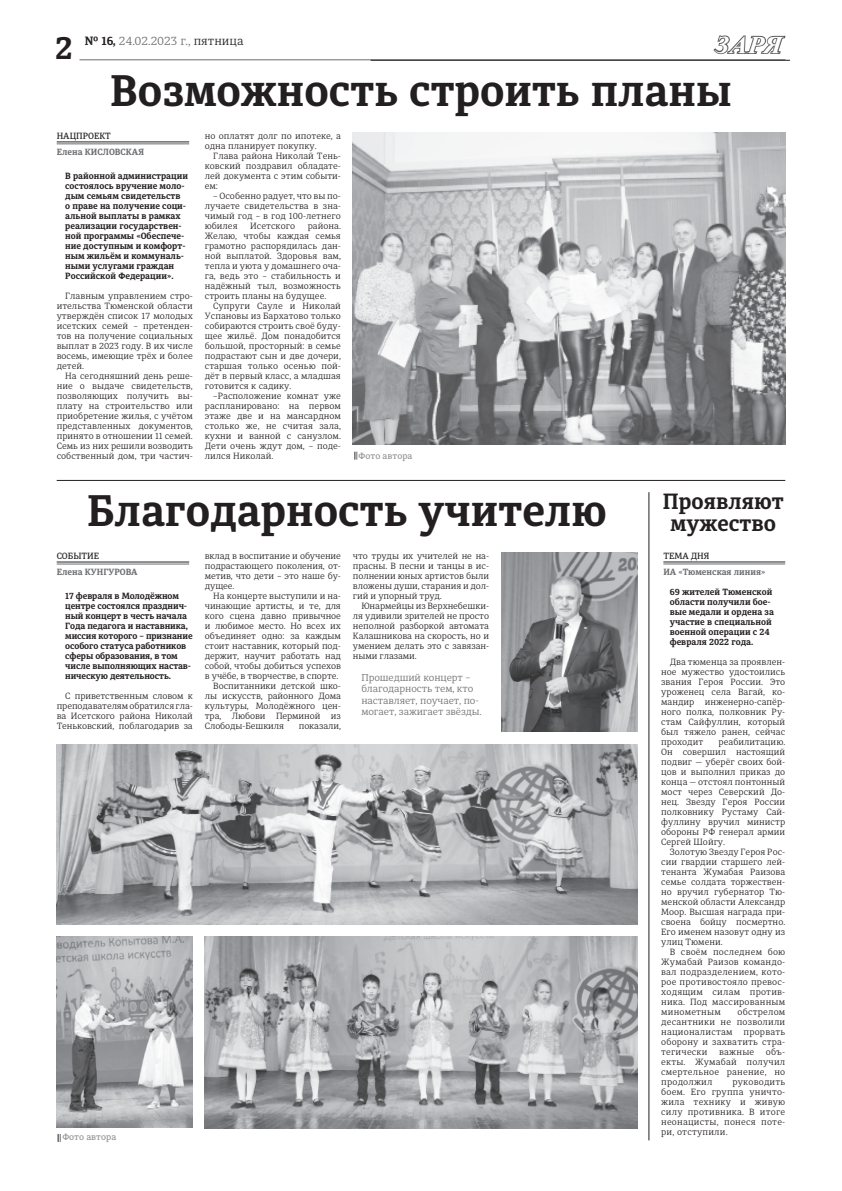
<style>
.page{position:relative;width:842px;height:1191px;background:#fff}
.page>*{position:absolute;margin:0;border:0;box-sizing:border-box;transform-origin:0 0}
.t1{font:700 44px "Diaria Pro";color:#231f20}
.t2{font:700 32px "Diaria Pro";color:#231f20}
.t3{font:italic 700 24px "Times New Roman";color:#fff;scale:1.1 1}
.t4{font:700 22px/22px "Diaria Pro";color:#231f20;text-align:center}
.t5{font:300 12px "Diaria Pro";color:#6c6d70}
.t6{font:300 10px/11.5px "Diaria Pro";letter-spacing:-.01em;color:#6c6d70}
.t7{font:300 9px/10px "Diaria Pro";color:#231f20;text-align:justify}
.t8{font:700 9px/10px "Diaria Pro";color:#231f20}
.t9{font:700 9px "Diaria Pro";color:#6c6d70}
.t10{font:500 9px "Diaria Pro";color:#231f20}
.t11{font:500 9px "Diaria Pro";color:#919396}
.s1{font-weight:700;color:#231f20}
.s2{color:#231f20}
</style>
<div class="page">
<hr style="left:79px;top:59px;width:706px;height:1px;background:#6c6d70">
<svg style="left:713px;top:35px;width:73px;height:20px"></svg>
<hr style="left:663px;top:561px;width:122px;height:1px;background:#6c6d70">
<hr style="left:663px;top:563px;width:122px;height:1px;background:#6c6d70">
<hr style="left:371px;top:60px;width:419px;height:1px;background:#231f20">
<hr style="left:57px;top:141px;width:132px;height:2px;background:#6c6d70">
<hr style="left:57px;top:144px;width:132px;height:1px;background:#6c6d70">
<svg style="left:354px;top:452px;width:4px;height:7px"></svg>
<hr style="left:57px;top:480px;width:728px;height:1px;background:#231f20">
<svg style="left:57px;top:1134px;width:4px;height:8px"></svg>
<hr style="left:57px;top:561px;width:132px;height:2px;background:#6c6d70">
<hr style="left:57px;top:564px;width:132px;height:1px;background:#6c6d70">
<img style="left:353px;top:132px;width:432px;height:312px">
<img style="left:501px;top:552px;width:136px;height:179px">
<img style="left:57px;top:936px;width:136px;height:191px">
<img style="left:205px;top:936px;width:432px;height:192px">
<img style="left:57px;top:744px;width:580px;height:180px">
<hr style="left:649px;top:492px;width:1px;height:648px;background:#231f20">
<h2 class="t2" style="left:55px;top:27px;width:19px">2</h2>
<h3 class="t5" style="left:85px;top:34px;width:160px"><span class="s1">№ 16,</span> 24.02.2023 г., <span class="s2">пятница</span></h3>
<h3 class="t3" style="left:715px;top:28px;width:62px">ЗАРЯ</h3>
<h1 class="t1" style="left:110px;top:63px;width:623px">Возможность строить планы</h1>
<p class="t10" style="left:57px;top:130px;width:56px">нацпроект</p>
<p class="t9" style="left:57px;top:146px;width:88px">Елена кисловская</p>
<p class="t8" style="left:65px;top:171px;width:124px">В районной администрации состоялось вручение моло&shy;дым семьям свидетельств<br>о праве на получение соци&shy;альной выплаты в рамках реализации государствен&shy;ной программы «Обеспече&shy;ние доступным и комфорт&shy;ным жильём и коммуналь&shy;ными услугами граждан<br>Российской Федерации».</p>
<p class="t7" style="left:57px;top:291px;width:138px;text-indent:9px">Главным управлением стро&shy;ительства Тюменской области утверждён список 17 молодых исетских семей – претенден&shy;тов на получение социальных выплат в 2023 году. В их числе восемь, имеющие трёх и более детей.</p>
<p class="t7" style="left:57px;top:371px;width:138px;text-indent:9px">На сегодняшний день реше&shy;ние о выдаче свидетельств, позволяющих получить вы&shy;плату на строительство или приобретение жилья, с учётом представленных документов, принято в отношении 11 семей.<br>Семь из них решили возводить собственный дом, три частич-</p>
<p class="t7" style="left:205px;top:131px;width:138px">но оплатят долг по ипотеке, а одна планирует покупку.</p>
<p class="t7" style="left:205px;top:151px;width:138px;text-indent:9px">Глава района Николай Тень&shy;ковский поздравил обладате&shy;лей документа с этим событи&shy;ем:</p>
<p class="t7" style="left:205px;top:191px;width:138px;text-indent:9px">– Особенно радует, что вы по&shy;лучаете свидетельства в зна&shy;чимый год – в год 100-летнего юбилея</p>
<p class="t7" style="left:205px;top:221px;width:138px;text-indent:103px">района.<br>Желаю, чтобы каждая семья грамотно распорядилась дан&shy;ной выплатой. Здоровья вам, тепла и уюта у домашнего оча&shy;га, ведь это – стабильность и надёжный тыл, возможность строить планы на будущее.</p>
<p class="t7" style="left:205px;top:301px;width:138px;text-indent:9px">Супруги Сауле и Николай Успановы из Бархатово только собираются строить своё буду&shy;щее жильё. Дом понадобится большой, просторный: в семье подрастают сын и две дочери, старшая только осенью пой&shy;дёт в первый класс, а младшая готовится к садику.</p>
<p class="t7" style="left:205px;top:391px;width:138px;text-indent:9px">–Расположение комнат уже распланировано: на первом этаже две и на мансардном столько же, не считая зала, кухни и ванной с санузлом.<br>Дети очень ждут дом, – поде&shy;лился Николай.</p>
<p class="t7" style="left:250px;top:221px;width:46px">Исетского</p>
<p class="t11" style="left:359px;top:450px;width:55px">Фото автора</p>
<h1 class="t1" style="left:87px;top:483px;width:521px">Благодарность учителю</h1>
<p class="t10" style="left:57px;top:550px;width:44px">событие</p>
<p class="t9" style="left:57px;top:566px;width:81px">Елена кунгурова</p>
<p class="t8" style="left:65px;top:591px;width:129px">17 февраля в Молодёжном центре состоялся празднич&shy;ный концерт в честь начала<br>Года педагога и наставника, миссия которого – признание особого статуса работников сферы образования, в том числе выполняющих настав&shy;ническую деятельность.</p>
<p class="t7" style="left:57px;top:691px;width:138px;text-indent:9px">С приветственным словом к преподавателям обратился гла&shy;ва Исетского района Николай Теньковский, поблагодарив за</p>
<p class="t7" style="left:205px;top:551px;width:138px">вклад в воспитание и обучение подрастающего поколения, от&shy;метив, что дети – это наше бу&shy;дущее.</p>
<p class="t7" style="left:213px;top:591px;width:129px">На концерте выступили и на-</p>
<p class="t7" style="left:205px;top:601px;width:138px">чинающие артисты, и те, для</p>
<p class="t7" style="left:205px;top:611px;width:138px">кого сцена давно привычное</p>
<p class="t7" style="left:205px;top:621px;width:138px">и любимое место. Но всех их</p>
<p class="t7" style="left:205px;top:631px;width:138px">объединяет одно: за каждым</p>
<p class="t7" style="left:205px;top:641px;width:138px">стоит наставник, который под-</p>
<p class="t7" style="left:205px;top:651px;width:138px">держит, научит работать над</p>
<p class="t7" style="left:205px;top:661px;width:138px">собой, чтобы добиться успехов</p>
<p class="t7" style="left:205px;top:671px;width:135px">в учёбе, в творчестве, в спорте.</p>
<p class="t7" style="left:213px;top:681px;width:129px">Воспитанники детской шко-</p>
<p class="t7" style="left:205px;top:691px;width:138px">лы искусств, районного Дома</p>
<p class="t7" style="left:205px;top:701px;width:138px">культуры, Молодёжного цен-</p>
<p class="t7" style="left:205px;top:711px;width:138px">тра, Любови Перминой из</p>
<p class="t7" style="left:205px;top:721px;width:81px">Слободы-Бешкиля</p>
<p class="t7" style="left:299px;top:721px;width:44px">показали,</p>
<p class="t7" style="left:353px;top:551px;width:138px">что труды их учителей не на&shy;прасны. В песни и танцы в ис&shy;полнении юных артистов были вложены души, старания и дол&shy;гий и упорный труд.</p>
<p class="t7" style="left:353px;top:601px;width:138px;text-indent:9px">Юнармейцы из Верхнебешки&shy;ля удивили зрителей не просто неполной разборкой автомата Калашникова на скорость, но и умением делать это с завязан&shy;ными глазами.</p>
<p class="t6" style="left:361px;top:671px;width:122px">Прошедший концерт – благодарность тем, кто наставляет, поучает, по&shy;могает, зажигает звёзды.</p>
<p class="t11" style="left:62px;top:1131px;width:55px">Фото автора</p>
<h3 class="t4" style="left:663px;top:490px;width:122px">Проявляют мужество</h3>
<p class="t10" style="left:663px;top:550px;width:47px">тема дня</p>
<p class="t9" style="left:663px;top:566px;width:103px">ИА «Тюменская линия»</p>
<p class="t8" style="left:670px;top:587px;width:106px">69 жителей Тюменской области получили бое&shy;вые медали и ордена за участие в специальной военной операции с 24 февраля 2022 года.</p>
<p class="t7" style="left:661px;top:657px;width:126px;text-indent:9px">Два тюменца за проявлен&shy;ное мужество удостоились звания Героя России. Это уроженец села Вагай, ко&shy;мандир инженерно-сапёр&shy;ного полка, полковник Ру&shy;стам Сайфуллин, который был тяжело ранен, сейчас проходит</p>
<p class="t7" style="left:661px;top:737px;width:126px;text-indent:57px">реабилитацию.<br>Он совершил настоящий подвиг — уберёг своих бой&shy;цов и выполнил приказ до конца — отстоял понтонный мост через Северский До&shy;нец. Звезду Героя России полковнику Рустаму Сай&shy;фуллину вручил министр обороны РФ генерал армии Сергей Шойгу.</p>
<p class="t7" style="left:661px;top:847px;width:126px;text-indent:9px">Золотую Звезду Героя Рос&shy;сии гвардии старшего лей&shy;тенанта Жумабая Раизова семье солдата торжествен&shy;но вручил губернатор Тю&shy;менской области Александр Моор. Высшая награда при&shy;своена бойцу посмертно.<br>Его именем назовут одну из улиц Тюмени.</p>
<p class="t7" style="left:661px;top:947px;width:126px;text-indent:9px">В своём последнем бою Жумабай Раизов командо&shy;вал подразделением, кото&shy;рое противостояло превос&shy;ходящим силам против&shy;ника. Под массированным минометным</p>
<p class="t7" style="left:661px;top:1007px;width:126px;text-indent:76px">обстрелом десантники не позволили националистам прорвать оборону и захватить стра&shy;тегически</p>
<p class="t7" style="left:661px;top:1047px;width:126px;text-indent:105px">объ&shy;екты. Жумабай получил смертельное ранение, но продолжил</p>
<p class="t7" style="left:719px;top:1047px;width:37px">важные</p>
<p class="t7" style="left:661px;top:1077px;width:126px;text-indent:71px">руководить боем. Его группа уничто&shy;жила технику и живую силу противника. В итоге неонацисты, понеся поте&shy;ри, отступили.</p>
</div>
